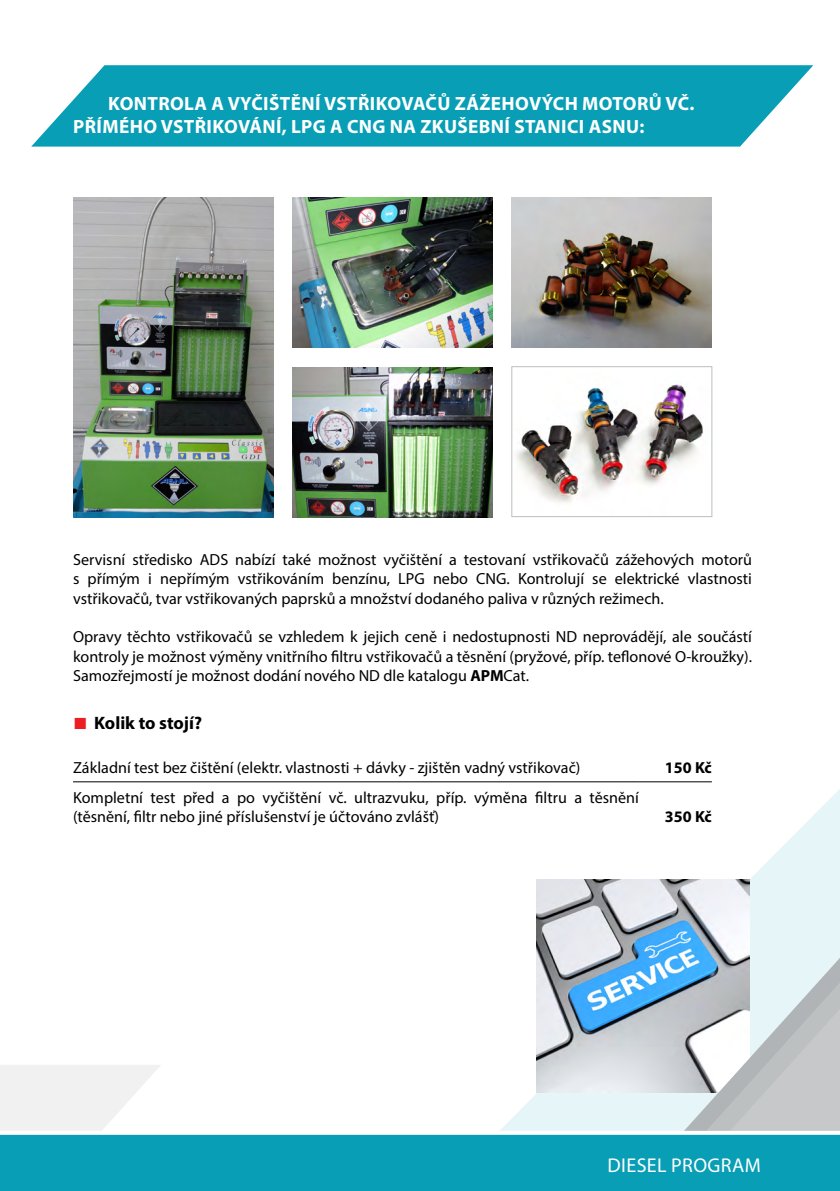
<style>
.page{position:relative;width:840px;height:1191px;background:#fff}
.page>*{position:absolute;margin:0;border:0;box-sizing:border-box;transform-origin:0 0}
.t1{font:20px "Myriad Pro";letter-spacing:.02em;color:#fff}
.t2{font:700 19.2px/23px "Myriad Pro";letter-spacing:.02em;color:#fff}
.t3{font:700 18px "Myriad Pro";letter-spacing:-.005em;color:#000}
.t4{font:16px/19.2px "Myriad Pro";color:#000;text-align:justify}
.t5{font:700 16px "Myriad Pro";color:#000}
.s1{font-weight:700}
.s2{font-family:"Arial";font-size:24px;color:#ed1d24}
</style>
<div class="page">
<svg style="left:370px;top:781px;width:469px;height:75px"></svg>
<svg style="left:0;top:1065px;width:160px;height:65px"></svg>
<svg style="left:758px;top:856px;width:81px;height:15px"></svg>
<svg style="left:501px;top:871px;width:338px;height:259px"></svg>
<img style="left:516px;top:384px;width:187px;height:119px">
<div style="left:511px;top:366px;width:200px;height:151px;border:1px solid #bcbec0"></div>
<img style="left:292px;top:367px;width:200px;height:150px">
<img style="left:292px;top:198px;width:200px;height:150px">
<img style="left:73px;top:198px;width:200px;height:319px">
<img style="left:511px;top:198px;width:200px;height:150px">
<svg style="left:0;top:1130px;width:839px;height:61px;background:#1ba5ba"></svg>
<svg style="left:31px;top:65px;width:781px;height:82px;background:#20a7bc"></svg>
<hr style="left:73px;top:781px;width:565px;height:1px;background:#000">
<hr style="left:638px;top:781px;width:73px;height:1px;background:#000">
<p class="t2" style="left:73px;top:91px;width:622px;text-indent:35px">KONTROLA A VYČIŠTĚNÍ VSTŘIKOVAČŮ ZÁŽEHOVÝCH MOTORŮ VČ.<br>PŘÍMÉHO VSTŘIKOVÁNÍ, LPG A CNG NA ZKUŠEBNÍ STANICI ASNU:</p>
<p class="t4" style="left:73px;top:550px;width:680px">Servisní středisko ADS nabízí také možnost vyčištění a testovaní vstřikovačů zážehových motorů s přímým i nepřímým vstřikováním benzínu, LPG nebo CNG. Kontrolují se elektrické vlastnosti vstřikovačů, tvar vstřikovaných paprsků a množství dodaného paliva v různých režimech.</p>
<p class="t4" style="left:73px;top:627px;width:680px">Opravy těchto vstřikovačů se vzhledem k jejich ceně i nedostupnosti ND neprovádějí, ale součástí kontroly je možnost výměny vnitřního filtru vstřikovačů a těsnění (pryžové, příp. teflonové O-kroužky).<br>Samozřejmostí je možnost dodání nového ND dle katalogu <span class="s1">APM</span>Cat.</p>
<p class="t3" style="left:73px;top:711px;width:131px"><span class="s2">■</span> KOLIK TO STOJÍ?</p>
<p class="t4" style="left:73px;top:757px;width:508px">Základní test bez čištění (elektr. vlastnosti + dávky - zjištěn vadný vstřikovač)</p>
<p class="t5" style="left:664px;top:757px;width:48px">150 KČ</p>
<p class="t4" style="left:73px;top:787px;width:567px">Kompletní test před a po vyčištění vč. ultrazvuku, příp. výměna filtru a těsnění (těsnění, filtr nebo jiné příslušenství je účtováno zvlášť)</p>
<p class="t5" style="left:664px;top:806px;width:48px">350 KČ</p>
<p class="t1" style="left:607px;top:1152px;width:155px">DIESEL PROGRAM</p>
</div>
